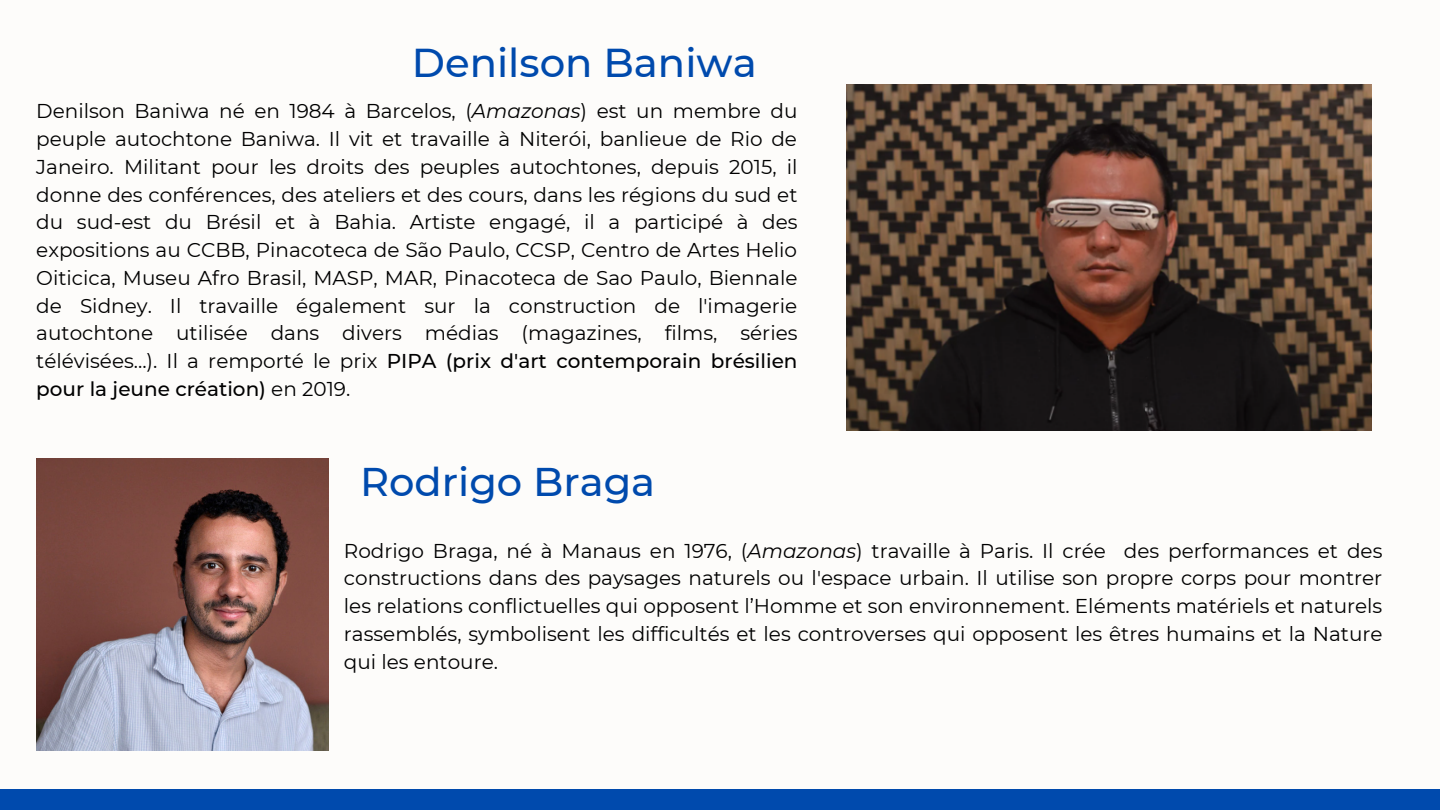
<style>
.page{position:relative;width:1440px;height:810px;background:#fdfcfa}
.page>*{position:absolute;margin:0;border:0;box-sizing:border-box;transform-origin:0 0}
.t1{font:500 40.2px "Montserrat";color:#004aad}
.t2{font:500 40px "Montserrat";color:#004aad}
.t3{font:20px/27.8px "Montserrat";color:#000;text-align:justify}
.s1{font-style:italic}
.s2{font-weight:500}
</style>
<div class="page">
<img style="left:36px;top:459px;width:292px;height:292px">
<img style="left:847px;top:84px;width:525px;height:346px">
<div style="left:0;top:789px;width:1440px;height:21px;background:#004aad"></div>
<h1 class="t1" style="left:412px;top:38px;width:346px">Denilson Baniwa</h1>
<p class="t3" style="left:36px;top:97px;width:763px">Denilson Baniwa né en 1984 à Barcelos, (<span class="s1">Amazonas</span>) est un membre du peuple autochtone Baniwa. Il vit et travaille à Niterói, banlieue de Rio de Janeiro. Militant pour les droits des peuples autochtones, depuis 2015, il donne des conférences, des ateliers et des cours, dans les régions du sud et du sud-est du Brésil et à Bahia. Artiste engagé, il a participé à des expositions au CCBB, Pinacoteca de São Paulo, CCSP, Centro de Artes Helio Oiticica, Museu Afro Brasil, MASP, MAR, Pinacoteca de Sao Paulo, Biennale de Sidney. Il travaille également sur la construction de l'imagerie autochtone utilisée dans divers médias (magazines, films, séries télévisées...). Il a remporté le prix <span class="s2">PIPA (prix d'art contemporain brésilien pour la jeune création)</span> en 2019.</p>
<h2 class="t2" style="left:360px;top:458px;width:297px">Rodrigo Braga</h2>
<p class="t3" style="left:344px;top:537px;width:1040px">Rodrigo Braga, né à Manaus en 1976, (<span class="s1">Amazonas</span>) travaille à Paris. Il crée des performances et des constructions dans des paysages naturels ou l'espace urbain. Il utilise son propre corps pour montrer les relations conflictuelles qui opposent l’Homme et son environnement. Eléments matériels et naturels rassemblés, symbolisent les difficultés et les controverses qui opposent les êtres humains et la Nature qui les entoure.</p>
</div>
